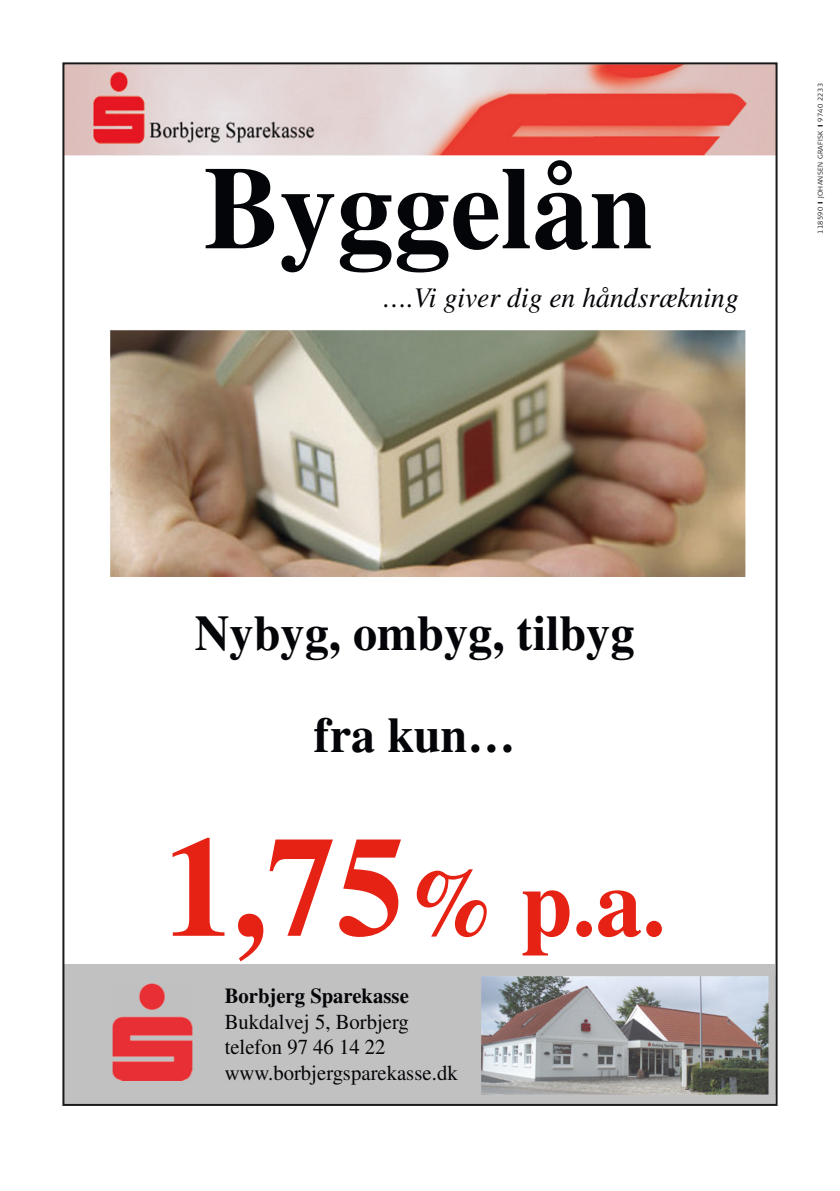
<style>
.page{position:relative;width:840px;height:1191px;background:#fff}
.page>*{position:absolute;margin:0;border:0;box-sizing:border-box;transform-origin:0 0}
.t1{font:700 117.4px "Times";color:#040508}
.t2{font:700 96px "Times";color:#e62214}
.t3{font:700 49.8px/102.4px "Times";color:#040508;text-align:center}
.t4{font:italic 28.4px "Times";letter-spacing:.005em;color:#040508}
.t5{font:21.4px/25.6px "Times";color:#040508}
.t6{font:700 21.4px "Times";color:#040508}
.t7{font:300 7px "Signa Column";letter-spacing:.05em;color:#191918}
.s1{font-weight:900}
.s2{font-size:142.4px}
</style>
<div class="page">
<img style="left:65px;top:65px;width:709px;height:90px">
<div style="left:63px;top:964px;width:711px;height:141px;background:#c1c1c1"></div>
<img style="left:112px;top:983px;width:80px;height:98px">
<img style="left:481px;top:976px;width:288px;height:118px">
<img style="left:110px;top:330px;width:634px;height:246px">
<h1 class="t1" style="left:204px;top:160px;width:450px">Byggelån</h1>
<h3 class="t4" style="left:382px;top:287px;width:357px">….Vi giver dig en håndsrækning</h3>
<p class="t7" style="left:816px;top:234px;width:152px;rotate:-90deg">118590 <span class="s1">I</span> JOHANSEN GRAFISK <span class="s1">I</span> 9740 2233</p>
<h3 class="t3" style="left:195px;top:585px;width:441px">Nybyg, ombyg, tilbyg fra kun…</h3>
<h2 class="t2" style="left:163px;top:863px;width:503px"><span class="s2">1,75</span>% p.a.</h2>
<p class="t6" style="left:224px;top:987px;width:185px">Borbjerg Sparekasse</p>
<p class="t5" style="left:224px;top:1010px;width:234px">Bukdalvej 5, Borbjerg telefon 97 46 14 22 www.borbjergsparekasse.dk</p>
</div>
